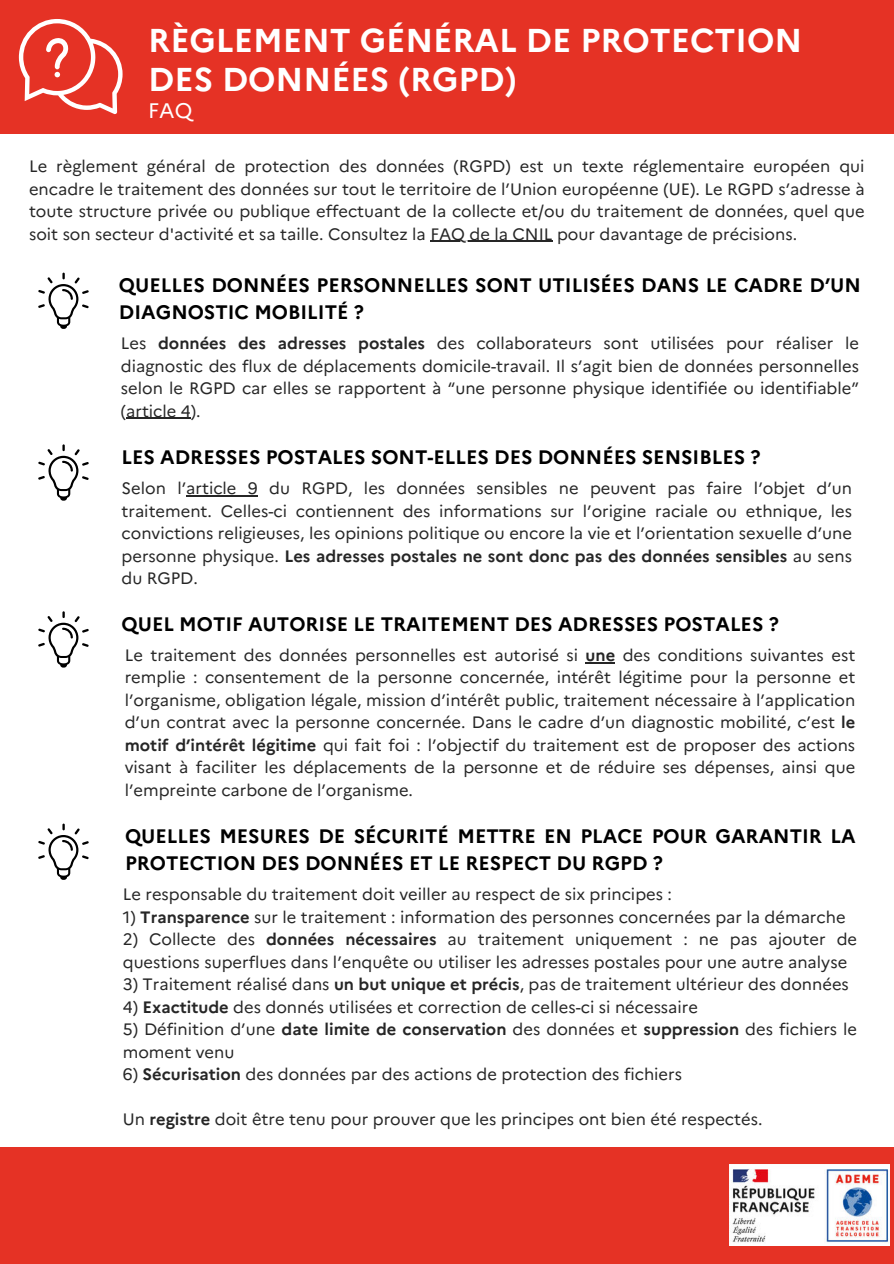
<style>
.page{position:relative;width:894px;height:1264px;background:#fff}
.page>*{position:absolute;margin:0;border:0;box-sizing:border-box;transform-origin:0 0}
.t1{font:700 33px/39.3px "Marianne";color:#fff}
.t2{font:21px "Marianne";color:#fff}
.t3{font:700 19.5px/27px "Marianne";color:#000}
.t4{font:16.5px/22.5px "Marianne";color:#262626;text-align:justify}
.s1{font-weight:700}
</style>
<div class="page">
<div style="left:0;top:0;width:893px;height:133px;background:#e53225"></div>
<svg style="left:19px;top:19px;width:103px;height:95px"></svg>
<hr style="left:430px;top:241px;width:122px;height:1px;background:#262626">
<svg style="left:38px;top:273px;width:51px;height:56px"></svg>
<hr style="left:126px;top:418px;width:65px;height:1px;background:#262626">
<hr style="left:186px;top:495px;width:72px;height:1px;background:#262626">
<svg style="left:38px;top:444px;width:51px;height:56px"></svg>
<hr style="left:585px;top:662px;width:30px;height:1px;background:#262626">
<svg style="left:38px;top:611px;width:51px;height:56px"></svg>
<svg style="left:38px;top:823px;width:51px;height:56px"></svg>
<div style="left:0;top:1146px;width:893px;height:117px;background:#e53225"></div>
<img style="left:729px;top:1164px;width:160px;height:81px">
<h1 class="t1" style="left:148px;top:18px;width:655px">RÈGLEMENT GÉNÉRAL DE PROTECTION<br>DES DONNÉES (RGPD)</h1>
<p class="t2" style="left:148px;top:94px;width:46px">FAQ</p>
<p class="t4" style="left:29px;top:154px;width:836px">Le règlement général de protection des données (RGPD) est un texte réglementaire européen qui encadre le traitement des données sur tout le territoire de l’Union européenne (UE). Le RGPD s’adresse à toute structure privée ou publique effectuant de la collecte et/ou du traitement de données, quel que soit son secteur d'activité et sa taille. Consultez la FAQ de la CNIL pour davantage de précisions.</p>
<p class="t3" style="left:119px;top:270px;width:743px">QUELLES DONNÉES PERSONNELLES SONT UTILISÉES DANS LE CADRE D’UN<br>DIAGNOSTIC MOBILITÉ ?</p>
<p class="t4" style="left:121px;top:331px;width:739px">Les <span class="s1">données des adresses postales</span> des collaborateurs sont utilisées pour réaliser le diagnostic des flux de déplacements domicile-travail. Il s’agit bien de données personnelles selon le RGPD car elles se rapportent à “une personne physique identifiée ou identifiable” (article 4).</p>
<p class="t3" style="left:121px;top:442px;width:640px">LES ADRESSES POSTALES SONT-ELLES DES DONNÉES SENSIBLES ?</p>
<p class="t4" style="left:121px;top:475px;width:731px">Selon l’article 9 du RGPD, les données sensibles ne peuvent pas faire l’objet d’un traitement. Celles-ci contiennent des informations sur l’origine raciale ou ethnique, les convictions religieuses, les opinions politique ou encore la vie et l’orientation sexuelle d’une personne physique. <span class="s1">Les adresses postales ne sont donc pas des données sensibles</span> au sens du RGPD.</p>
<p class="t3" style="left:121px;top:608px;width:658px">QUEL MOTIF AUTORISE LE TRAITEMENT DES ADRESSES POSTALES ?</p>
<p class="t4" style="left:125px;top:642px;width:731px">Le traitement des données personnelles est autorisé si <span class="s1">une</span> des conditions suivantes est remplie : consentement de la personne concernée, intérêt légitime pour la personne et l’organisme, obligation légale, mission d’intérêt public, traitement nécessaire à l’application d’un contrat avec la personne concernée. Dans le cadre d’un diagnostic mobilité, c’est <span class="s1">le motif d’intérêt légitime</span> qui fait foi : l’objectif du traitement est de proposer des actions visant à faciliter les déplacements de la personne et de réduire ses dépenses, ainsi que l’empreinte carbone de l’organisme.</p>
<p class="t3" style="left:125px;top:821px;width:731px">QUELLES MESURES DE SÉCURITÉ METTRE EN PLACE POUR GARANTIR LA<br>PROTECTION DES DONNÉES ET LE RESPECT DU RGPD ?</p>
<p class="t4" style="left:123px;top:881px;width:550px">Le responsable du traitement doit veiller au respect de six principes :</p>
<p class="t4" style="left:123px;top:904px;width:724px">1) <span class="s1">Transparence</span> sur le traitement : information des personnes concernées par la démarche</p>
<p class="t4" style="left:123px;top:926px;width:735px">2) Collecte des <span class="s1">données nécessaires</span> au traitement uniquement : ne pas ajouter de questions superflues dans l’enquête ou utiliser les adresses postales pour une autre analyse</p>
<p class="t4" style="left:123px;top:971px;width:727px">3) Traitement réalisé dans <span class="s1">un but unique et précis</span>, pas de traitement ultérieur des données</p>
<p class="t4" style="left:123px;top:994px;width:576px">4) <span class="s1">Exactitude</span> des donnés utilisées et correction de celles-ci si nécessaire</p>
<p class="t4" style="left:123px;top:1016px;width:735px">5) Définition d’une <span class="s1">date limite de conservation</span> des données et <span class="s1">suppression</span> des fichiers le moment venu</p>
<p class="t4" style="left:123px;top:1061px;width:560px">6) <span class="s1">Sécurisation</span> des données par des actions de protection des fichiers</p>
<p class="t4" style="left:123px;top:1106px;width:641px">Un <span class="s1">registre</span> doit être tenu pour prouver que les principes ont bien été respectés.</p>
</div>
